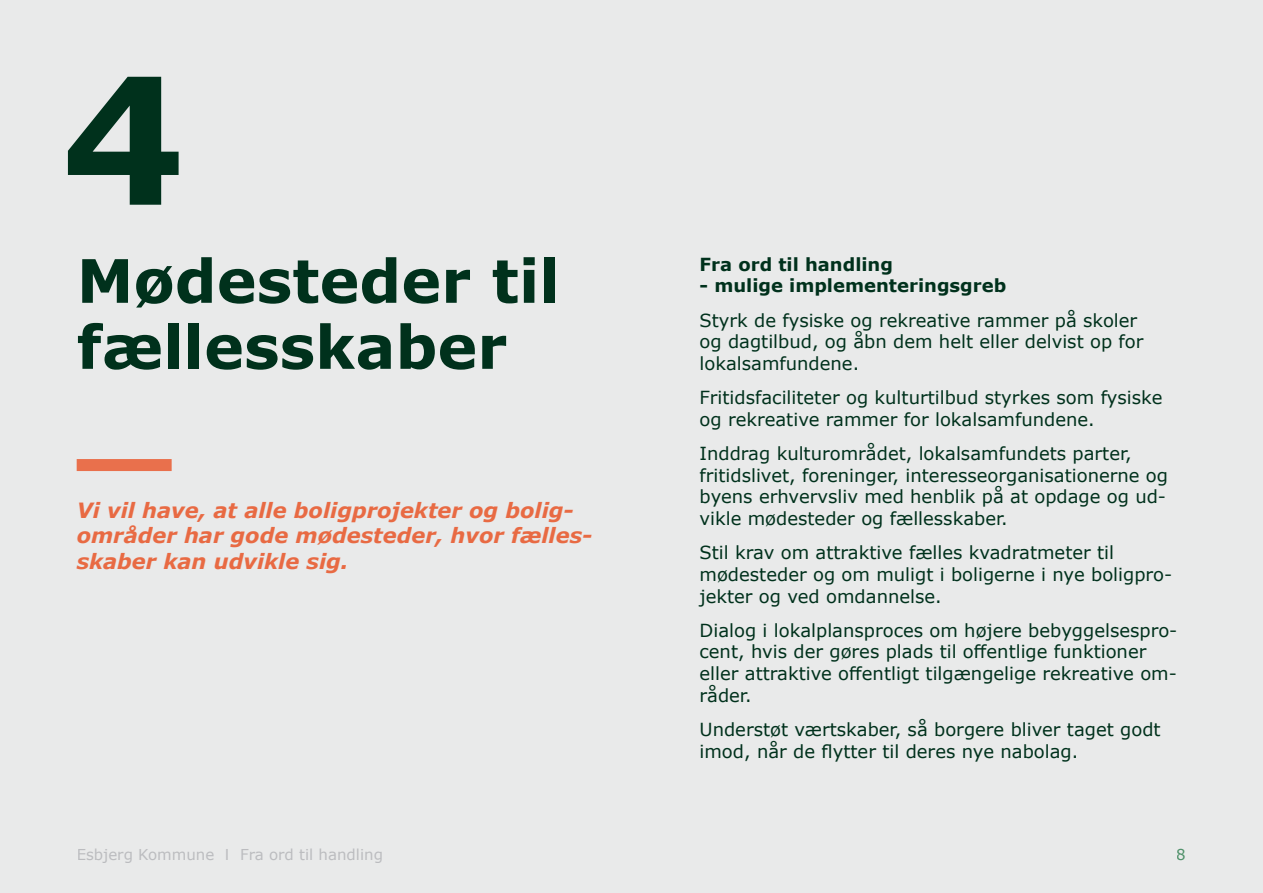
<style>
.page{position:relative;width:1263px;height:893px;background:#e9eaea}
.page>*{position:absolute;margin:0;border:0;box-sizing:border-box;transform-origin:0 0}
.t1{font:700 175.5px "Verdana";color:#00311c}
.t2{font:700 60px/66px "Verdana";color:#00311c}
.t3{font:italic 700 21px/25.5px "Verdana";color:#e86a43}
.t4{font:18px/21.6px "Verdana";color:#00311c}
.t5{font:700 18px "Verdana";color:#00311c}
.t6{font:15px "Verdana";color:#a8a9ad}
.t7{font:15px "Verdana";color:#0c6a32}
</style>
<div class="page">
<div style="left:77px;top:459px;width:95px;height:12px;background:#e9704c"></div>
<p class="t1" style="left:61px;top:16px;width:126px">4</p>
<p class="t2" style="left:77px;top:247px;width:485px">Mødesteder til fællesskaber</p>
<p class="t3" style="left:77px;top:497px;width:517px">Vi vil have, at alle boligprojekter og bolig&shy;områder har gode mødesteder, hvor fælles&shy;skaber kan udvikle sig.</p>
<p class="t5" style="left:699px;top:251px;width:195px">Fra ord til handling</p>
<p class="t5" style="left:699px;top:273px;width:308px">- mulige implementeringsgreb</p>
<p class="t4" style="left:699px;top:309px;width:445px">Styrk de fysiske og rekreative rammer på skoler og dagtilbud, og åbn dem helt eller delvist op for lokalsamfundene.</p>
<p class="t4" style="left:699px;top:387px;width:464px">Fritidsfaciliteter og kulturtilbud styrkes som fysiske og rekreative rammer for lokalsamfundene.</p>
<p class="t4" style="left:699px;top:443px;width:470px">Inddrag kulturområdet, lokalsamfundets parter, fritidslivet, foreninger, interesseorganisationerne og byens erhvervsliv med henblik på at opdage og ud&shy;vikle mødesteder og fællesskaber.</p>
<p class="t4" style="left:699px;top:542px;width:474px">Stil krav om attraktive fælles kvadratmeter til mødesteder og om muligt i boligerne i nye boligpro&shy;jekter og ved omdannelse.</p>
<p class="t4" style="left:699px;top:619px;width:479px">Dialog i lokalplansproces om højere bebyggelsespro&shy;cent, hvis der gøres plads til offentlige funktioner eller attraktive offentligt tilgængelige rekreative om&shy;råder.</p>
<p class="t4" style="left:699px;top:718px;width:463px">Understøt værtskaber, så borgere bliver taget godt imod, når de flytter til deres nye nabolag.</p>
<p class="t6" style="left:77px;top:844px;width:308px">Esbjerg Kommune I Fra ord til handling</p>
<p class="t7" style="left:1177px;top:844px;width:11px">8</p>
</div>
